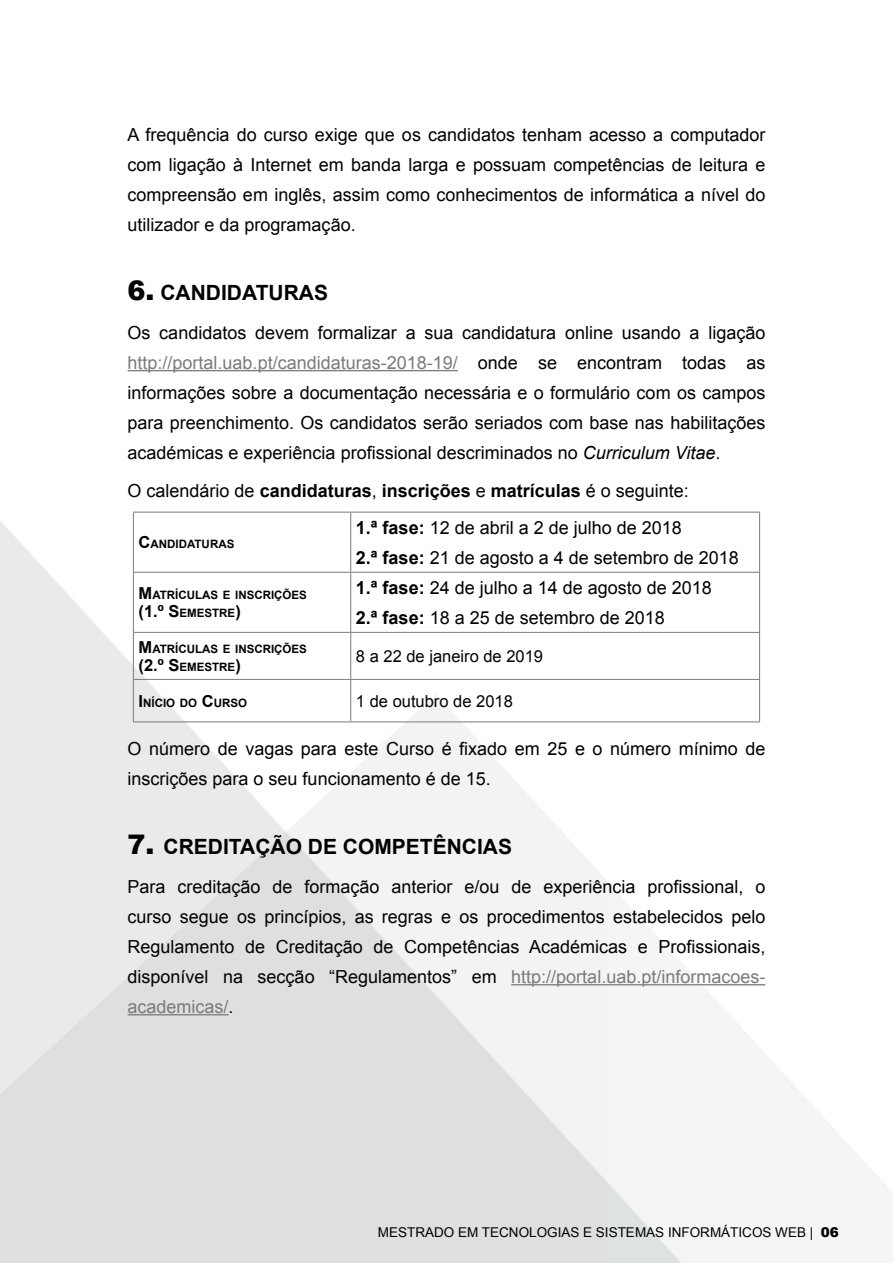
<style>
.page{position:relative;width:893px;height:1263px;background:#fff}
.page>*{position:absolute;margin:0;border:0;box-sizing:border-box;transform-origin:0 0}
.t1{font:700 21px "Arial";color:#020202}
.t2{font:18px/30px "Arial";color:#020202;text-align:justify}
.t3{font:700 18px "Arial";color:#020202}
.t4{font:16.5px "Arial";color:#020202}
.t5{font:13.5px "Arial";color:#000}
.t6{font:700 11.55px/18px "Arial";color:#020202}
.s1{font-weight:900;font-size:27px}
.s2{color:#7b7b7b}
.s3{font-style:italic}
.s4{font-weight:400}
.s5{font-size:16.5px}
.s6{font-weight:700}
.s7{font-weight:900}
</style>
<div class="page">
<hr style="left:128px;top:370px;width:330px;height:1px;background:#7b7b7b">
<hr style="left:511px;top:984px;width:254px;height:1px;background:#7b7b7b">
<hr style="left:128px;top:1014px;width:101px;height:1px;background:#7b7b7b">
<hr style="left:133px;top:512px;width:218px;height:1px;background:#7b7b7b">
<hr style="left:133px;top:512px;width:1px;height:60px;background:#7b7b7b">
<hr style="left:351px;top:512px;width:409px;height:1px;background:#7b7b7b">
<hr style="left:350px;top:512px;width:1px;height:60px;background:#7b7b7b">
<hr style="left:759px;top:512px;width:1px;height:60px;background:#7b7b7b">
<hr style="left:133px;top:572px;width:218px;height:1px;background:#7b7b7b">
<hr style="left:133px;top:573px;width:1px;height:59px;background:#7b7b7b">
<hr style="left:351px;top:572px;width:409px;height:1px;background:#7b7b7b">
<hr style="left:350px;top:573px;width:1px;height:59px;background:#7b7b7b">
<hr style="left:759px;top:573px;width:1px;height:59px;background:#7b7b7b">
<hr style="left:133px;top:632px;width:218px;height:1px;background:#7b7b7b">
<hr style="left:133px;top:633px;width:1px;height:46px;background:#7b7b7b">
<hr style="left:351px;top:632px;width:409px;height:1px;background:#7b7b7b">
<hr style="left:350px;top:633px;width:1px;height:46px;background:#7b7b7b">
<hr style="left:759px;top:633px;width:1px;height:46px;background:#7b7b7b">
<hr style="left:133px;top:679px;width:218px;height:1px;background:#7b7b7b">
<hr style="left:133px;top:680px;width:1px;height:41px;background:#7b7b7b">
<hr style="left:351px;top:679px;width:409px;height:1px;background:#7b7b7b">
<hr style="left:350px;top:680px;width:1px;height:41px;background:#7b7b7b">
<hr style="left:759px;top:680px;width:1px;height:41px;background:#7b7b7b">
<hr style="left:133px;top:721px;width:218px;height:1px;background:#7b7b7b">
<hr style="left:351px;top:721px;width:409px;height:1px;background:#7b7b7b">
<p class="t2" style="left:128px;top:120px;width:639px">A frequência do curso exige que os candidatos tenham acesso a computador com ligação à Internet em banda larga e possuam competências de leitura e compreensão em inglês, assim como conhecimentos de informática a nível do utilizador e da programação.</p>
<p class="t1" style="left:128px;top:279px;width:202px"><span class="s1">6.</span> CANDIDATURAS</p>
<p class="t2" style="left:128px;top:318px;width:639px">Os candidatos devem formalizar a sua candidatura online usando a ligação <span class="s2">http://portal.uab.pt/candidaturas-2018-19/</span> onde se encontram todas as informações sobre a documentação necessária e o formulário com os campos para preenchimento. Os candidatos serão seriados com base nas habilitações académicas e experiência profissional descriminados no <span class="s3">Curriculum Vitae</span>.</p>
<p class="t3" style="left:128px;top:479px;width:563px"><span class="s4">O calendário de</span> candidaturas<span class="s4">,</span> inscrições <span class="s4">e</span> matrículas <span class="s4">é o seguinte:</span></p>
<p class="t6" style="left:139px;top:535px;width:97px"><span class="s5">C</span>ANDIDATURAS</p>
<p class="t2" style="left:356px;top:513px;width:384px"><span class="s6">1.ª fase:</span> 12 de abril a 2 de julho de 2018<br><span class="s6">2.ª fase:</span> 21 de agosto a 4 de setembro de 2018</p>
<p class="t6" style="left:139px;top:587px;width:170px"><span class="s5">M</span>ATRÍCULAS E INSCRIÇÕES <span class="s5">(1.º S</span>EMESTRE<span class="s5">)</span></p>
<p class="t2" style="left:356px;top:573px;width:357px"><span class="s6">1.ª fase:</span> 24 de julho a 14 de agosto de 2018<br><span class="s6">2.ª fase:</span> 18 a 25 de setembro de 2018</p>
<p class="t6" style="left:139px;top:640px;width:170px"><span class="s5">M</span>ATRÍCULAS E INSCRIÇÕES <span class="s5">(2.º S</span>EMESTRE<span class="s5">)</span></p>
<p class="t4" style="left:356px;top:645px;width:189px">8 a 22 de janeiro de 2019</p>
<p class="t6" style="left:139px;top:694px;width:110px"><span class="s5">I</span> NÍCIO DO <span class="s5">C</span>URSO</p>
<p class="t4" style="left:356px;top:690px;width:158px">1 de outubro de 2018</p>
<p class="t2" style="left:128px;top:734px;width:639px">O número de vagas para este Curso é fixado em 25 e o número mínimo de inscrições para o seu funcionamento é de 15.</p>
<p class="t1" style="left:128px;top:833px;width:386px"><span class="s1">7.</span> CREDITAÇÃO DE COMPETÊNCIAS</p>
<p class="t2" style="left:128px;top:872px;width:639px">Para creditação de formação anterior e/ou de experiência profissional, o curso segue os princípios, as regras e os procedimentos estabelecidos pelo Regulamento de Creditação de Competências Académicas e Profissionais, disponível na secção “Regulamentos” em <span class="s2">http://portal.uab.pt/informacoes&shy;academicas/</span>.</p>
<p class="t5" style="left:378px;top:1224px;width:462px">MESTRADO EM TECNOLOGIAS E SISTEMAS INFORMÁTICOS WEB | <span class="s7">06</span></p>
</div>
